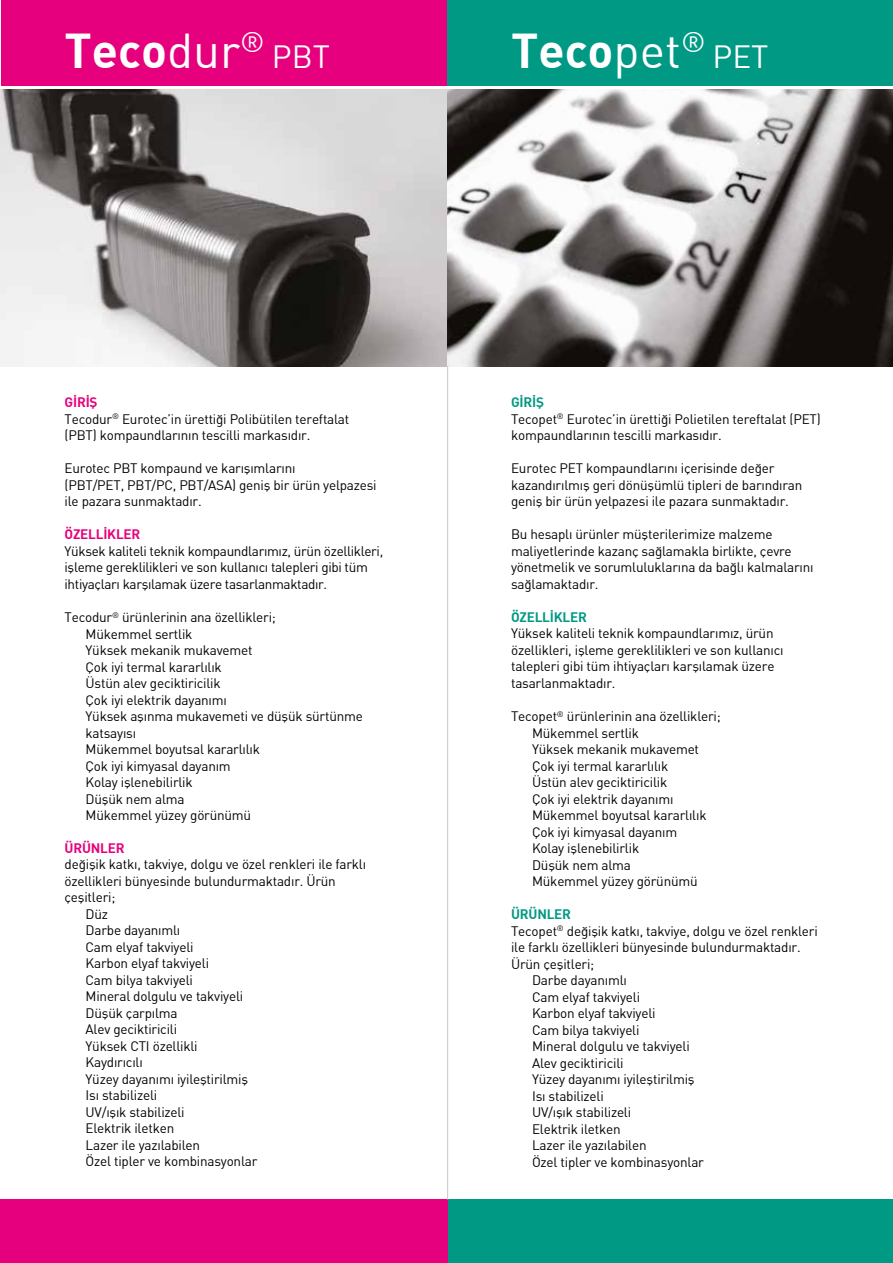
<style>
.page{position:relative;width:893px;height:1263px;background:#fff}
.page>*{position:absolute;margin:0;border:0;box-sizing:border-box;transform-origin:0 0}
.t1{font:47.85px "DINT Bold";color:#fff}
.t2{font:31.5px "DINT";color:#fff}
.t3{font:13.5px/16.5px "DINT";letter-spacing:-.015em;color:#000}
.t4{font:13.5px "DINT Bold";letter-spacing:-.015em;color:#e6007d}
.t5{font:13.5px "DINT Bold";letter-spacing:-.015em;color:#009984}
.s1{font-family:"DINT"}
</style>
<div class="page">
<div style="left:1px;top:0;width:446px;height:85px;background:#e6007d"></div>
<div style="left:0;top:1199px;width:448px;height:64px;background:#e6007d"></div>
<img style="left:0;top:90px;width:893px;height:276px">
<div style="left:447px;top:0;width:446px;height:85px;background:#009984"></div>
<div style="left:448px;top:1199px;width:445px;height:64px;background:#009984"></div>
<hr style="left:447px;top:366px;width:1px;height:833px;background:#c6c6c6">
<h1 class="t1" style="left:65px;top:19px;width:202px">Teco<span class="s1">dur</span><sup>®</sup></h1>
<h2 class="t2" style="left:272px;top:37px;width:60px">PBT</h2>
<p class="t4" style="left:65px;top:394px;width:34px">GİRİŞ</p>
<p class="t3" style="left:65px;top:411px;width:286px">Tecodur<sup>®</sup> Eurotec’in ürettiği Polibütilen tereftalat (PBT) kompaundlarının tescilli markasıdır.</p>
<p class="t3" style="left:65px;top:460px;width:314px">Eurotec PBT kompaund ve karışımlarını<br>(PBT/PET, PBT/PC, PBT/ASA) geniş bir ürün yelpazesi ile pazara sunmaktadır.</p>
<p class="t4" style="left:65px;top:526px;width:77px">ÖZELLİKLER</p>
<p class="t3" style="left:65px;top:543px;width:320px">Yüksek kaliteli teknik kompaundlarımız, ürün özellikleri, işleme gereklilikleri ve son kullanıcı talepleri gibi tüm ihtiyaçları karşılamak üzere tasarlanmaktadır.</p>
<p class="t3" style="left:86px;top:609px;width:279px;text-indent:-21px">Tecodur<sup>®</sup> ürünlerinin ana özellikleri;<br>Mükemmel sertlik<br>Yüksek mekanik mukavemet<br>Çok iyi termal kararlılık<br>Üstün alev geciktiricilik<br>Çok iyi elektrik dayanımı<br>Yüksek aşınma mukavemeti ve düşük sürtünme katsayısı<br>Mükemmel boyutsal kararlılık<br>Çok iyi kimyasal dayanım<br>Kolay işlenebilirlik<br>Düşük nem alma<br>Mükemmel yüzey görünümü</p>
<p class="t4" style="left:65px;top:839px;width:62px">ÜRÜNLER</p>
<p class="t3" style="left:65px;top:856px;width:303px">değişik katkı, takviye, dolgu ve özel renkleri ile farklı</p>
<p class="t3" style="left:65px;top:873px;width:273px">özellikleri bünyesinde bulundurmaktadır. Ürün</p>
<p class="t3" style="left:65px;top:889px;width:52px">çeşitleri;</p>
<p class="t3" style="left:86px;top:906px;width:24px">Düz</p>
<p class="t3" style="left:86px;top:922px;width:96px">Darbe dayanımlı</p>
<p class="t3" style="left:86px;top:938px;width:110px">Cam elyaf takviyeli</p>
<p class="t3" style="left:86px;top:955px;width:125px">Karbon elyaf takviyeli</p>
<p class="t3" style="left:86px;top:971px;width:109px">Cam bilya takviyeli</p>
<p class="t3" style="left:86px;top:988px;width:159px">Mineral dolgulu ve takviyeli</p>
<p class="t3" style="left:86px;top:1004px;width:94px">Düşük çarpılma</p>
<p class="t3" style="left:86px;top:1021px;width:93px">Alev geciktiricili</p>
<p class="t3" style="left:86px;top:1037px;width:114px">Yüksek CTI özellikli</p>
<p class="t3" style="left:86px;top:1054px;width:59px">Kaydırıcılı</p>
<p class="t3" style="left:86px;top:1070px;width:164px">Yüzey dayanımı iyileştirilmiş</p>
<p class="t3" style="left:86px;top:1087px;width:73px">Isı stabilizeli</p>
<p class="t3" style="left:86px;top:1103px;width:101px">UV/ışık stabilizeli</p>
<p class="t3" style="left:86px;top:1120px;width:90px">Elektrik iletken</p>
<p class="t3" style="left:86px;top:1136px;width:116px">Lazer ile yazılabilen</p>
<p class="t3" style="left:86px;top:1153px;width:173px">Özel tipler ve kombinasyonlar</p>
<h1 class="t1" style="left:511px;top:19px;width:196px">Teco<span class="s1">pet</span><sup>®</sup></h1>
<h2 class="t2" style="left:713px;top:37px;width:58px">PET</h2>
<p class="t5" style="left:511px;top:394px;width:34px">GİRİŞ</p>
<p class="t3" style="left:511px;top:411px;width:311px">Tecopet<sup>®</sup> Eurotec’in ürettiği Polietilen tereftalat (PET) kompaundlarının tescilli markasıdır.</p>
<p class="t3" style="left:511px;top:460px;width:293px">Eurotec PET kompaundlarını içerisinde değer kazandırılmış geri dönüşümlü tipleri de barındıran geniş bir ürün yelpazesi ile pazara sunmaktadır.</p>
<p class="t3" style="left:511px;top:526px;width:304px">Bu hesaplı ürünler müşterilerimize malzeme maliyetlerinde kazanç sağlamakla birlikte, çevre yönetmelik ve sorumluluklarına da bağlı kalmalarını sağlamaktadır.</p>
<p class="t5" style="left:511px;top:608px;width:77px">ÖZELLİKLER</p>
<p class="t3" style="left:511px;top:625px;width:274px">Yüksek kaliteli teknik kompaundlarımız, ürün özellikleri, işleme gereklilikleri ve son kullanıcı talepleri gibi tüm ihtiyaçları karşılamak üzere tasarlanmaktadır.</p>
<p class="t3" style="left:532px;top:708px;width:190px;text-indent:-21px">Tecopet<sup>®</sup> ürünlerinin ana özellikleri;<br>Mükemmel sertlik<br>Yüksek mekanik mukavemet<br>Çok iyi termal kararlılık<br>Üstün alev geciktiricilik<br>Çok iyi elektrik dayanımı<br>Mükemmel boyutsal kararlılık<br>Çok iyi kimyasal dayanım<br>Kolay işlenebilirlik<br>Düşük nem alma<br>Mükemmel yüzey görünümü</p>
<p class="t5" style="left:511px;top:905px;width:62px">ÜRÜNLER</p>
<p class="t3" style="left:511px;top:922px;width:308px">Tecopet<sup>®</sup> değişik katkı, takviye, dolgu ve özel renkleri</p>
<p class="t3" style="left:511px;top:939px;width:291px">ile farklı özellikleri bünyesinde bulundurmaktadır.</p>
<p class="t3" style="left:511px;top:955px;width:85px">Ürün çeşitleri;</p>
<p class="t3" style="left:532px;top:972px;width:96px">Darbe dayanımlı</p>
<p class="t3" style="left:532px;top:988px;width:110px">Cam elyaf takviyeli</p>
<p class="t3" style="left:532px;top:1005px;width:125px">Karbon elyaf takviyeli</p>
<p class="t3" style="left:532px;top:1021px;width:109px">Cam bilya takviyeli</p>
<p class="t3" style="left:532px;top:1038px;width:159px">Mineral dolgulu ve takviyeli</p>
<p class="t3" style="left:532px;top:1054px;width:93px">Alev geciktiricili</p>
<p class="t3" style="left:532px;top:1071px;width:164px">Yüzey dayanımı iyileştirilmiş</p>
<p class="t3" style="left:532px;top:1087px;width:73px">Isı stabilizeli</p>
<p class="t3" style="left:532px;top:1104px;width:101px">UV/ışık stabilizeli</p>
<p class="t3" style="left:532px;top:1120px;width:90px">Elektrik iletken</p>
<p class="t3" style="left:532px;top:1137px;width:116px">Lazer ile yazılabilen</p>
<p class="t3" style="left:532px;top:1153px;width:173px">Özel tipler ve kombinasyonlar</p>
</div>
